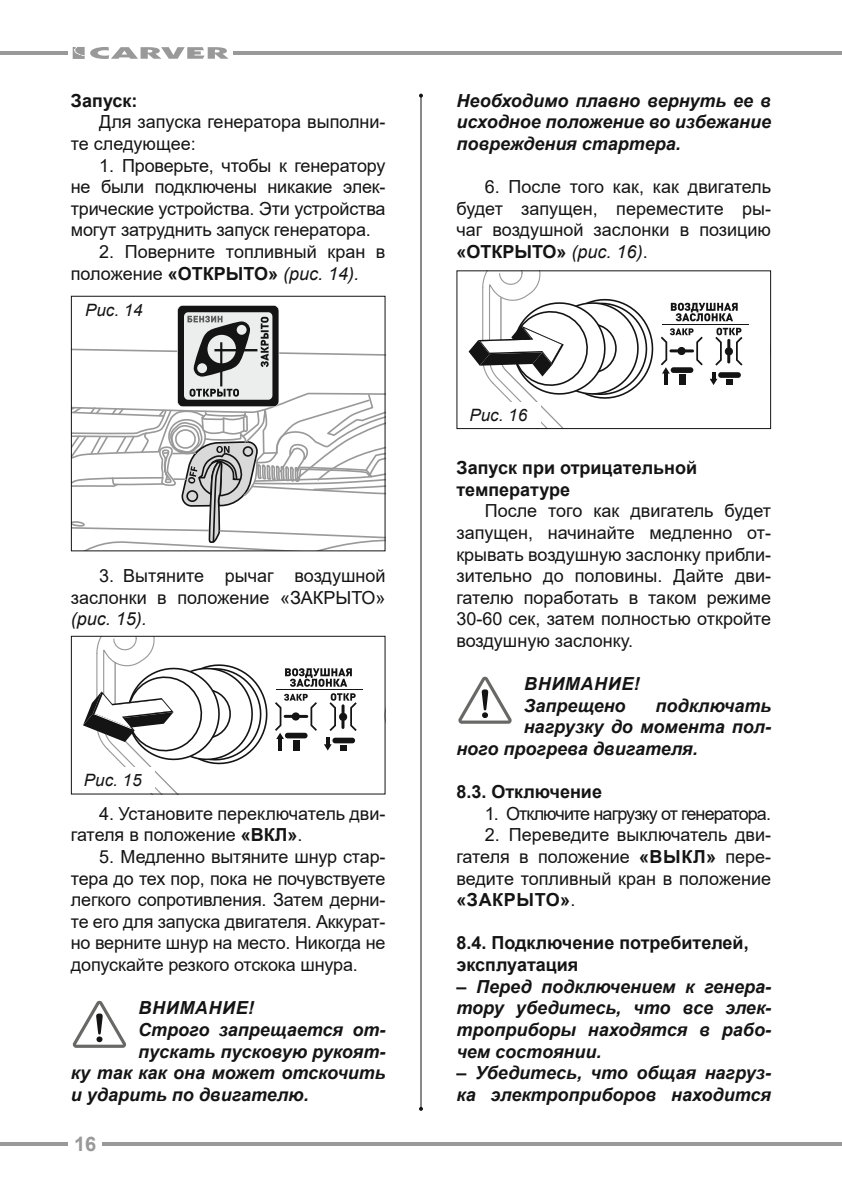
<style>
.page{position:relative;width:842px;height:1191px;background:#fff}
.page>*{position:absolute;margin:0;border:0;box-sizing:border-box;transform-origin:0 0}
.t1{font:700 20px "Arial";color:#999}
.t2{font:18px/21.6px "Arial";color:#131413;text-align:justify}
.t3{font:italic 700 18px/21.6px "Arial";color:#131413;text-align:justify}
.t4{font:700 18px/21.6px "Arial";color:#131413}
.t5{font:18px "Arial";letter-spacing:-.05em;color:#131413}
.t6{font:italic 18px "Arial";color:#131413}
.t7{font:italic 700 18px "Arial";letter-spacing:.035em;color:#131413}
.t8{font:italic 17px "Arial";color:#131413}
.s1{font-weight:700}
.s2{font-style:italic}
</style>
<div class="page">
<hr style="left:234px;top:51px;width:608px;height:4px;background:#999">
<hr style="left:102px;top:1142px;width:740px;height:3px;background:#999">
<hr style="left:0;top:51px;width:68px;height:4px;background:#999">
<svg style="left:0;top:1142px;width:68px;height:3px"></svg>
<svg style="left:73px;top:47px;width:156px;height:12px"></svg>
<svg style="left:458px;top:676px;width:54px;height:47px"></svg>
<svg style="left:73px;top:1000px;width:53px;height:47px"></svg>
<svg style="left:83px;top:638px;width:280px;height:154px"></svg>
<div style="left:71px;top:636px;width:315px;height:158px;border:1px solid #131413"></div>
<div style="left:73px;top:767px;width:82px;height:26px;background:#fff"></div>
<svg style="left:469px;top:272px;width:280px;height:155px"></svg>
<div style="left:456px;top:270px;width:315px;height:159px;border:1px solid #131413"></div>
<div style="left:458px;top:402px;width:82px;height:25px;background:#fff"></div>
<hr style="left:420px;top:96px;width:1px;height:1012px;background:#131413">
<svg style="left:419px;top:94px;width:4px;height:4px"></svg>
<svg style="left:419px;top:1106px;width:4px;height:4px"></svg>
<svg style="left:71px;top:296px;width:314px;height:255px"></svg>
<p class="t4" style="left:71px;top:90px;width:68px">Запуск:</p>
<p class="t2" style="left:71px;top:111px;width:316px;text-indent:28px">Для запуска генератора выполни&shy;те следующее:</p>
<p class="t2" style="left:71px;top:154px;width:316px;text-indent:28px">1. Проверьте, чтобы к генератору не были подключены никакие элек&shy;трические устройства. Эти устройства могут затруднить запуск генератора.</p>
<p class="t2" style="left:71px;top:241px;width:316px;text-indent:28px">2. Поверните топливный кран в положение <span class="s1">«ОТКРЫТО»</span> <span class="s2">(рис. 14).</span></p>
<p class="t8" style="left:85px;top:299px;width:59px">Рис. 14</p>
<p class="t2" style="left:71px;top:565px;width:316px;text-align:right">3. Вытяните рычаг воздушной заслонки в положение «ЗАКРЫТО»</p>
<p class="t6" style="left:71px;top:607px;width:78px">(рис. 15).</p>
<p class="t8" style="left:84px;top:769px;width:59px">Рис. 15</p>
<p class="t2" style="left:71px;top:802px;width:316px;text-indent:28px">4. Установите переключатель дви&shy;гателя в положение <span class="s1">«ВКЛ»</span>.</p>
<p class="t2" style="left:71px;top:845px;width:316px;text-indent:28px">5. Медленно вытяните шнур стар&shy;тера до тех пор, пока не почувствуете легкого сопротивления. Затем дерни&shy;те его для запуска двигателя. Аккурат&shy;но верните шнур на место. Никогда не допускайте резкого отскока шнура.</p>
<p class="t7" style="left:139px;top:996px;width:117px">ВНИМАНИЕ!</p>
<p class="t3" style="left:138px;top:1019px;width:249px">Строго запрещается от-</p>
<p class="t3" style="left:138px;top:1041px;width:249px">пускать пусковую рукоят-</p>
<p class="t3" style="left:71px;top:1062px;width:316px">ку так как она может отскочить</p>
<p class="t3" style="left:71px;top:1084px;width:239px">и ударить по двигателю.</p>
<p class="t1" style="left:74px;top:1129px;width:24px">16</p>
<p class="t3" style="left:456px;top:90px;width:316px">Необходимо плавно вернуть ее в исходное положение во избежание повреждения стартера.</p>
<p class="t2" style="left:456px;top:176px;width:316px;text-indent:28px">6. После того как, как двигатель будет запущен, переместите ры&shy;чаг воздушной заслонки в позицию <span class="s1">«ОТКРЫТО»</span> <span class="s2">(рис. 16)</span>.</p>
<p class="t8" style="left:469px;top:404px;width:59px">Рис. 16</p>
<p class="t4" style="left:456px;top:457px;width:242px">Запуск при отрицательной температуре</p>
<p class="t2" style="left:456px;top:500px;width:316px;text-indent:28px">После того как двигатель будет запущен, начинайте медленно от&shy;крывать воздушную заслонку прибли&shy;зительно до половины. Дайте дви&shy;гателю поработать в таком режиме 30-60 сек, затем полностью откройте воздушную заслонку.</p>
<p class="t3" style="left:524px;top:673px;width:117px">ВНИМАНИЕ!<br>Запрещено</p>
<p class="t3" style="left:656px;top:695px;width:117px">подключать</p>
<p class="t3" style="left:524px;top:717px;width:249px">нагрузку до момента пол-</p>
<p class="t3" style="left:456px;top:738px;width:243px">ного прогрева двигателя.</p>
<p class="t4" style="left:456px;top:781px;width:147px">8.3. Отключение</p>
<p class="t5" style="left:485px;top:801px;width:288px">1. Отключите нагрузку от генератора.</p>
<p class="t2" style="left:456px;top:824px;width:316px;text-indent:28px">2. Переведите выключатель дви&shy;гателя в положение <span class="s1">«ВЫКЛ»</span> пере&shy;ведите топливный кран в положение <span class="s1">«ЗАКРЫТО»</span>.</p>
<p class="t4" style="left:456px;top:932px;width:294px">8.4. Подключение потребителей, эксплуатация</p>
<p class="t3" style="left:456px;top:976px;width:316px">– Перед подключением к генера&shy;тору убедитесь, что все элек&shy;троприборы находятся в рабо&shy;чем состоянии.</p>
<p class="t3" style="left:456px;top:1062px;width:316px">– Убедитесь, что общая нагруз&shy;ка электроприборов находится</p>
</div>
